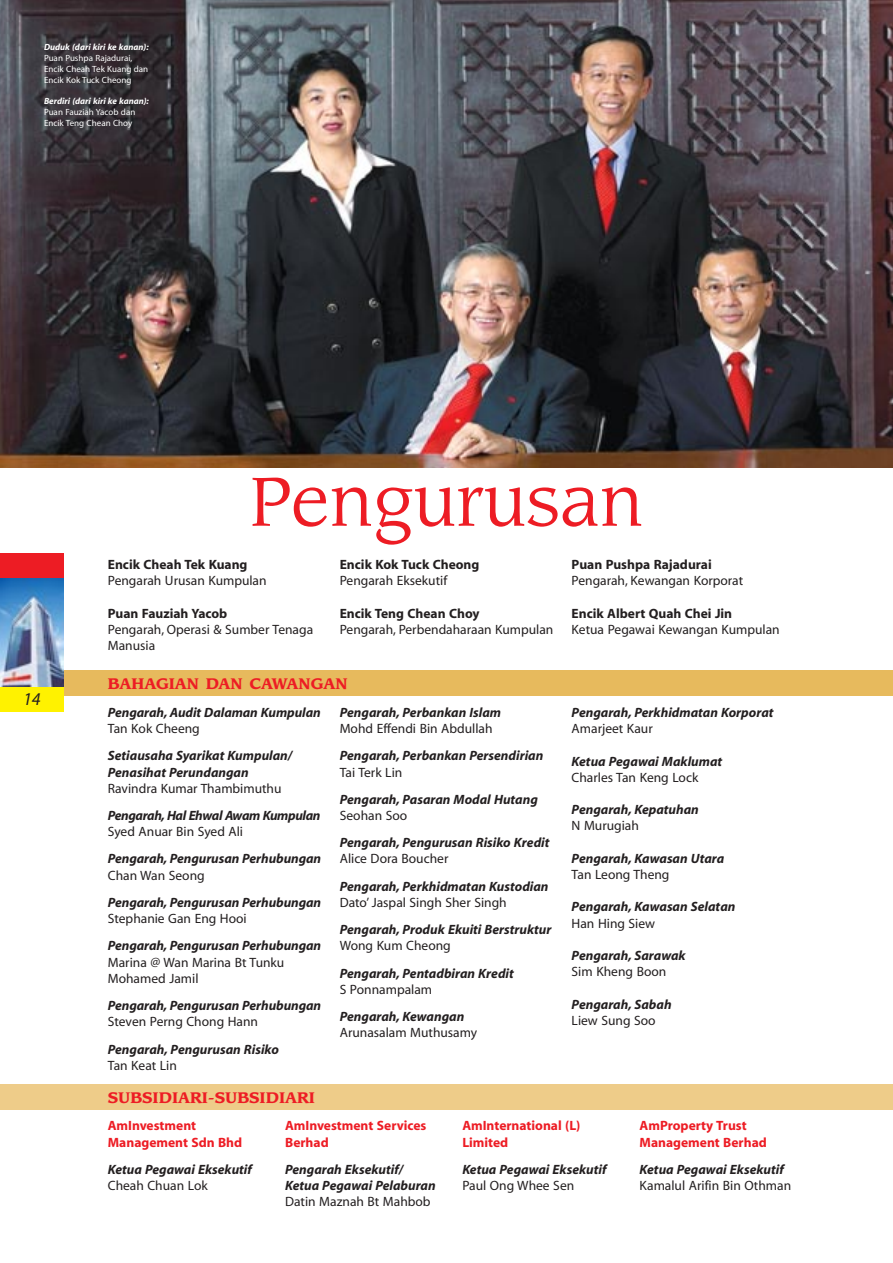
<style>
.page{position:relative;width:893px;height:1263px;background:#fff}
.page>*{position:absolute;margin:0;border:0;box-sizing:border-box;transform-origin:0 0}
.t1{font:67.5px "Leawood";color:#ed1c24}
.t2{font:italic 18px "Myriad";color:#231f20}
.t3{font:700 15px "Leawood";color:#ed1c24}
.t4{font:italic 700 13.5px/16.2px "Myriad";color:#231f20}
.t5{font:13.5px/16.2px "Myriad";color:#231f20}
.t6{font:700 13.5px "Myriad";color:#231f20}
.t7{font:700 13.5px/16.2px "Myriad";color:#ed1c24}
.t8{font:italic 700 13.5px "Myriad";letter-spacing:-.025em;color:#231f20}
.t9{font:9px/10.8px "Myriad";color:#fff}
.t10{font:italic 700 9px "Myriad";color:#fff}
</style>
<div class="page">
<img style="left:0;top:0;width:892px;height:468px">
<div style="left:0;top:671px;width:892px;height:25px;background:#e7ba5d"></div>
<div style="left:0;top:1084px;width:892px;height:26px;background:#eecc89"></div>
<div style="left:0;top:553px;width:64px;height:25px;background:#ed1c24"></div>
<div style="left:0;top:687px;width:64px;height:25px;background:#fff200"></div>
<img style="left:0;top:578px;width:64px;height:109px">
<p class="t10" style="left:44px;top:44px;width:106px">Duduk (dari kiri ke kanan):</p>
<p class="t9" style="left:44px;top:54px;width:106px">Puan Pushpa Rajadurai,<br>Encik Cheah Tek Kuang dan<br>Encik Kok Tuck Cheong</p>
<p class="t10" style="left:44px;top:98px;width:106px">Berdiri (dari kiri ke kanan):</p>
<p class="t9" style="left:44px;top:108px;width:93px">Puan Fauziah Yacob dan<br>Encik Teng Chean Choy</p>
<h1 class="t1" style="left:250px;top:472px;width:395px">Pengurusan</h1>
<h2 class="t2" style="left:23px;top:692px;width:19px">14</h2>
<p class="t6" style="left:108px;top:559px;width:141px">Encik Cheah Tek Kuang</p>
<p class="t5" style="left:108px;top:574px;width:160px">Pengarah Urusan Kumpulan</p>
<p class="t6" style="left:108px;top:608px;width:121px">Puan Fauziah Yacob</p>
<p class="t5" style="left:108px;top:622px;width:207px">Pengarah, Operasi &amp; Sumber Tenaga<br>Manusia</p>
<p class="t6" style="left:340px;top:559px;width:141px">Encik Kok Tuck Cheong</p>
<p class="t5" style="left:340px;top:574px;width:109px">Pengarah Eksekutif</p>
<p class="t6" style="left:340px;top:608px;width:141px">Encik Teng Chean Choy</p>
<p class="t5" style="left:340px;top:622px;width:215px">Pengarah, Perbendaharaan Kumpulan</p>
<p class="t3" style="left:108px;top:677px;width:241px">BAHAGIAN DAN CAWANGAN</p>
<p class="t4" style="left:108px;top:705px;width:214px">Pengarah, Audit Dalaman Kumpulan</p>
<p class="t5" style="left:108px;top:722px;width:93px">Tan Kok Cheeng</p>
<p class="t4" style="left:108px;top:749px;width:186px">Setiausaha Syarikat Kumpulan/<br>Penasihat Perundangan</p>
<p class="t5" style="left:108px;top:781px;width:175px">Ravindra Kumar Thambimuthu</p>
<p class="t8" style="left:108px;top:810px;width:214px">Pengarah, Hal Ehwal Awam Kumpulan</p>
<p class="t5" style="left:108px;top:825px;width:137px">Syed Anuar Bin Syed Ali</p>
<p class="t4" style="left:108px;top:852px;width:215px">Pengarah, Pengurusan Perhubungan</p>
<p class="t5" style="left:108px;top:868px;width:98px">Chan Wan Seong</p>
<p class="t4" style="left:108px;top:895px;width:215px">Pengarah, Pengurusan Perhubungan</p>
<p class="t5" style="left:108px;top:912px;width:140px">Stephanie Gan Eng Hooi</p>
<p class="t4" style="left:108px;top:939px;width:215px">Pengarah, Pengurusan Perhubungan</p>
<p class="t5" style="left:108px;top:955px;width:178px">Marina @ Wan Marina Bt Tunku<br>Mohamed Jamil</p>
<p class="t4" style="left:108px;top:999px;width:215px">Pengarah, Pengurusan Perhubungan</p>
<p class="t5" style="left:108px;top:1015px;width:152px">Steven Perng Chong Hann</p>
<p class="t4" style="left:108px;top:1042px;width:173px">Pengarah, Pengurusan Risiko</p>
<p class="t5" style="left:108px;top:1058px;width:71px">Tan Keat Lin</p>
<p class="t3" style="left:108px;top:1091px;width:208px">SUBSIDIARI-SUBSIDIARI</p>
<p class="t4" style="left:340px;top:705px;width:163px">Pengarah, Perbankan Islam</p>
<p class="t5" style="left:340px;top:722px;width:154px">Mohd Effendi Bin Abdullah</p>
<p class="t4" style="left:340px;top:749px;width:205px">Pengarah, Perbankan Persendirian</p>
<p class="t5" style="left:340px;top:765px;width:64px">Tai Terk Lin</p>
<p class="t4" style="left:340px;top:792px;width:200px">Pengarah, Pasaran Modal Hutang</p>
<p class="t5" style="left:340px;top:808px;width:69px">Seohan Soo</p>
<p class="t4" style="left:340px;top:836px;width:211px">Pengarah, Pengurusan Risiko Kredit</p>
<p class="t5" style="left:340px;top:852px;width:110px">Alice Dora Boucher</p>
<p class="t4" style="left:340px;top:879px;width:210px">Pengarah, Perkhidmatan Kustodian</p>
<p class="t5" style="left:340px;top:895px;width:168px">Dato’ Jaspal Singh Sher Singh</p>
<p class="t4" style="left:340px;top:923px;width:213px">Pengarah, Produk Ekuiti Berstruktur</p>
<p class="t5" style="left:340px;top:939px;width:112px">Wong Kum Cheong</p>
<p class="t4" style="left:340px;top:966px;width:175px">Pengarah, Pentadbiran Kredit</p>
<p class="t5" style="left:340px;top:982px;width:94px">S Ponnampalam</p>
<p class="t4" style="left:340px;top:1010px;width:126px">Pengarah, Kewangan</p>
<p class="t5" style="left:340px;top:1026px;width:139px">Arunasalam Muthusamy</p>
<p class="t6" style="left:571px;top:559px;width:141px">Puan Pushpa Rajadurai</p>
<p class="t5" style="left:571px;top:574px;width:173px">Pengarah, Kewangan Korporat</p>
<p class="t6" style="left:571px;top:608px;width:162px">Encik Albert Quah Chei Jin</p>
<p class="t5" style="left:571px;top:622px;width:210px">Ketua Pegawai Kewangan Kumpulan</p>
<p class="t4" style="left:571px;top:705px;width:203px">Pengarah, Perkhidmatan Korporat</p>
<p class="t5" style="left:571px;top:722px;width:83px">Amarjeet Kaur</p>
<p class="t4" style="left:571px;top:754px;width:152px">Ketua Pegawai Maklumat</p>
<p class="t5" style="left:571px;top:770px;width:128px">Charles Tan Keng Lock</p>
<p class="t4" style="left:571px;top:803px;width:129px">Pengarah, Kepatuhan</p>
<p class="t5" style="left:571px;top:819px;width:69px">N Murugiah</p>
<p class="t4" style="left:571px;top:851px;width:154px">Pengarah, Kawasan Utara</p>
<p class="t5" style="left:571px;top:867px;width:99px">Tan Leong Theng</p>
<p class="t4" style="left:571px;top:900px;width:165px">Pengarah, Kawasan Selatan</p>
<p class="t5" style="left:571px;top:916px;width:85px">Han Hing Siew</p>
<p class="t4" style="left:571px;top:948px;width:116px">Pengarah, Sarawak</p>
<p class="t5" style="left:571px;top:965px;width:96px">Sim Kheng Boon</p>
<p class="t4" style="left:571px;top:997px;width:101px">Pengarah, Sabah</p>
<p class="t5" style="left:571px;top:1013px;width:86px">Liew Sung Soo</p>
<p class="t7" style="left:108px;top:1119px;width:136px">AmInvestment<br>Management Sdn Bhd</p>
<p class="t4" style="left:108px;top:1162px;width:146px">Ketua Pegawai Eksekutif</p>
<p class="t5" style="left:108px;top:1178px;width:101px">Cheah Chuan Lok</p>
<p class="t7" style="left:285px;top:1119px;width:143px">AmInvestment Services<br>Berhad</p>
<p class="t4" style="left:285px;top:1162px;width:152px">Pengarah Eksekutif/<br>Ketua Pegawai Pelaburan</p>
<p class="t5" style="left:285px;top:1195px;width:147px">Datin Maznah Bt Mahbob</p>
<p class="t7" style="left:462px;top:1119px;width:120px">AmInternational (L)<br>Limited</p>
<p class="t4" style="left:462px;top:1162px;width:146px">Ketua Pegawai Eksekutif</p>
<p class="t5" style="left:462px;top:1178px;width:113px">Paul Ong Whee Sen</p>
<p class="t7" style="left:639px;top:1119px;width:129px">AmProperty Trust<br>Management Berhad</p>
<p class="t4" style="left:639px;top:1162px;width:146px">Ketua Pegawai Eksekutif</p>
<p class="t5" style="left:639px;top:1178px;width:153px">Kamalul Arifin Bin Othman</p>
</div>
